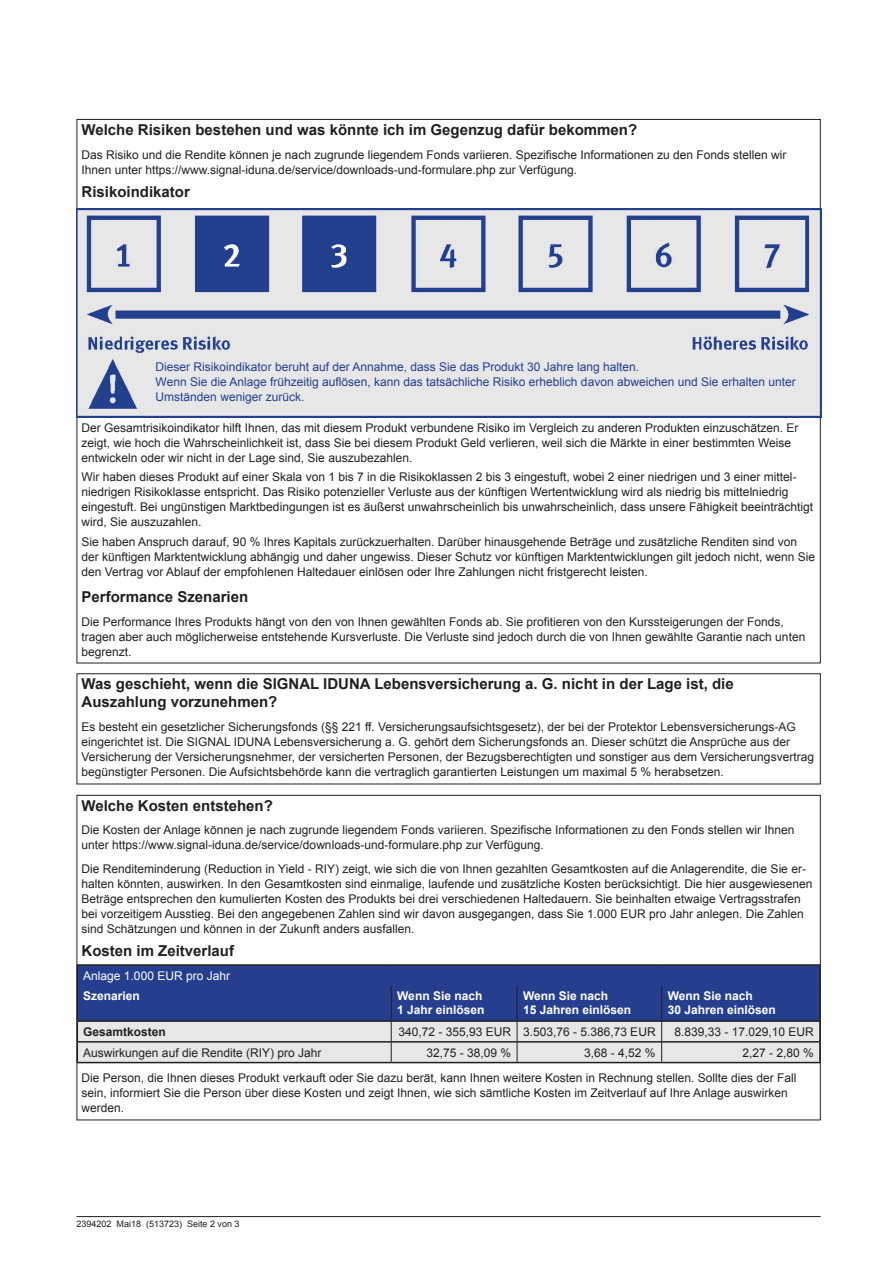
<style>
.page{position:relative;width:893px;height:1263px;background:#fff}
.page>*{position:absolute;margin:0;border:0;box-sizing:border-box;transform-origin:0 0}
.Fließtext_01{font:700 15px/18px "Arial";color:#231f20}
.Überschrift_02{font:700 15px "Arial";color:#231f20}
.Fließtext_01-2{font:12px/15px "Arial";color:#231f20}
.t1{font:12px/15px "Arial";color:#253f8e}
.Überschrift_02-2{font:12px/15px "Arial";color:#231f20}
.Tabellentext{font:12px "Arial";color:#231f20}
.Tabellentext-2{font:700 12px/13.5px "Arial";color:#fff}
.Tabellentext-3{font:12px "Arial";color:#fff}
.Tabellentext-4{font:700 12px "Arial";color:#231f20}
.t2{font:9px "Arial";color:#231f20}
</style>
<div class="page">
<hr style="left:77px;top:1216px;width:744px;height:1px;background:#231f20">
<img style="left:77px;top:208px;width:744px;height:209px">
<div style="left:77px;top:673px;width:744px;height:111px;border:1px solid #231f20"></div>
<hr style="left:77px;top:964px;width:314px;height:2px;background:#231f20">
<hr style="left:391px;top:964px;width:126px;height:2px;background:#231f20">
<hr style="left:517px;top:964px;width:145px;height:2px;background:#231f20">
<hr style="left:662px;top:964px;width:159px;height:2px;background:#231f20">
<hr style="left:77px;top:1062px;width:314px;height:1px;background:#231f20">
<hr style="left:391px;top:1062px;width:126px;height:1px;background:#231f20">
<hr style="left:517px;top:1062px;width:145px;height:1px;background:#231f20">
<hr style="left:662px;top:1062px;width:159px;height:1px;background:#231f20">
<svg style="left:77px;top:965px;width:744px;height:97px;background:#707fac"></svg>
<p class="Überschrift_02" style="left:82px;top:120px;width:557px">Welche Risiken bestehen und was könnte ich im Gegenzug dafür bekommen?</p>
<p class="Überschrift_02-2" style="left:82px;top:147px;width:706px">Das Risiko und die Rendite können je nach zugrunde liegendem Fonds variieren. Spezifische Informationen zu den Fonds stellen wir<br>Ihnen unter https://www.signal-iduna.de/service/downloads-und-formulare.php zur Verfügung.</p>
<p class="Überschrift_02" style="left:82px;top:182px;width:110px">Risikoindikator</p>
<p class="t1" style="left:156px;top:360px;width:485px">Dieser Risikoindikator beruht auf der Annahme, dass Sie das Produkt 30 Jahre lang halten.</p>
<p class="t1" style="left:156px;top:375px;width:642px">Wenn Sie die Anlage frühzeitig auflösen, kann das tatsächliche Risiko erheblich davon abweichen und Sie erhalten unter<br>Umständen weniger zurück.</p>
<p class="Fließtext_01-2" style="left:82px;top:420px;width:718px">Der Gesamtrisikoindikator hilft Ihnen, das mit diesem Produkt verbundene Risiko im Vergleich zu anderen Produkten einzuschätzen. Er zeigt, wie hoch die Wahrscheinlichkeit ist, dass Sie bei diesem Produkt Geld verlieren, weil sich die Märkte in einer bestimmten Weise entwickeln oder wir nicht in der Lage sind, Sie auszubezahlen.</p>
<p class="Fließtext_01-2" style="left:82px;top:470px;width:733px">Wir haben dieses Produkt auf einer Skala von 1 bis 7 in die Risikoklassen 2 bis 3 eingestuft, wobei 2 einer niedrigen und 3 einer mittel&shy;niedrigen Risikoklasse entspricht. Das Risiko potenzieller Verluste aus der künftigen Wertentwicklung wird als niedrig bis mittelniedrig eingestuft. Bei ungünstigen Marktbedingungen ist es äußerst unwahrscheinlich bis unwahrscheinlich, dass unsere Fähigkeit beeinträchtigt wird, Sie auszuzahlen.</p>
<p class="Fließtext_01-2" style="left:82px;top:534px;width:735px">Sie haben Anspruch darauf, 90 % Ihres Kapitals zurückzuerhalten. Darüber hinausgehende Beträge und zusätzliche Renditen sind von der künftigen Marktentwicklung abhängig und daher ungewiss. Dieser Schutz vor künftigen Marktentwicklungen gilt jedoch nicht, wenn Sie den Vertrag vor Ablauf der empfohlenen Haltedauer einlösen oder Ihre Zahlungen nicht fristgerecht leisten.</p>
<p class="Fließtext_01" style="left:82px;top:588px;width:168px">Performance Szenarien</p>
<p class="Fließtext_01-2" style="left:82px;top:614px;width:725px">Die Performance Ihres Produkts hängt von den von Ihnen gewählten Fonds ab. Sie profitieren von den Kurssteigerungen der Fonds, tragen aber auch möglicherweise entstehende Kursverluste. Die Verluste sind jedoch durch die von Ihnen gewählte Garantie nach unten begrenzt.</p>
<p class="Fließtext_01" style="left:82px;top:675px;width:654px">Was geschieht, wenn die SIGNAL IDUNA Lebensversicherung a. G. nicht in der Lage ist, die<br>Auszahlung vorzunehmen?</p>
<p class="Fließtext_01-2" style="left:82px;top:719px;width:734px">Es besteht ein gesetzlicher Sicherungsfonds (§§ 221 ff. Versicherungsaufsichtsgesetz), der bei der Protektor Lebensversicherungs-AG eingerichtet ist. Die SIGNAL IDUNA Lebensversicherung a. G. gehört dem Sicherungsfonds an. Dieser schützt die Ansprüche aus der Versicherung der Versicherungsnehmer, der versicherten Personen, der Bezugsberechtigten und sonstiger aus dem Versicherungsvertrag begünstigter Personen. Die Aufsichtsbehörde kann die vertraglich garantierten Leistungen um maximal 5 % herabsetzen.</p>
<p class="Fließtext_01" style="left:82px;top:797px;width:193px">Welche Kosten entstehen?</p>
<p class="Fließtext_01-2" style="left:82px;top:823px;width:715px">Die Kosten der Anlage können je nach zugrunde liegendem Fonds variieren. Spezifische Informationen zu den Fonds stellen wir Ihnen unter https://www.signal-iduna.de/service/downloads-und-formulare.php zur Verfügung.</p>
<p class="Fließtext_01-2" style="left:82px;top:861px;width:733px">Die Renditeminderung (Reduction in Yield - RIY) zeigt, wie sich die von Ihnen gezahlten Gesamtkosten auf die Anlagerendite, die Sie er&shy;halten könnten, auswirken. In den Gesamtkosten sind einmalige, laufende und zusätzliche Kosten berücksichtigt. Die hier ausgewiesenen Beträge entsprechen den kumulierten Kosten des Produkts bei drei verschiedenen Haltedauern. Sie beinhalten etwaige Vertragsstrafen bei vorzeitigem Ausstieg. Bei den angegebenen Zahlen sind wir davon ausgegangen, dass Sie 1.000 EUR pro Jahr anlegen. Die Zahlen sind Schätzungen und können in der Zukunft anders ausfallen.</p>
<p class="Fließtext_01" style="left:82px;top:943px;width:154px">Kosten im Zeitverlauf</p>
<p class="Tabellentext-3" style="left:83px;top:968px;width:148px">Anlage 1.000 EUR pro Jahr</p>
<p class="Tabellentext-2" style="left:83px;top:990px;width:58px">Szenarien</p>
<p class="Tabellentext-2" style="left:397px;top:990px;width:89px">Wenn Sie nach<br>1 Jahr einlösen</p>
<p class="Tabellentext-2" style="left:523px;top:990px;width:110px">Wenn Sie nach<br>15 Jahren einlösen</p>
<p class="Tabellentext-2" style="left:668px;top:990px;width:110px">Wenn Sie nach<br>30 Jahren einlösen</p>
<p class="Tabellentext-4" style="left:83px;top:1024px;width:84px">Gesamtkosten</p>
<p class="Tabellentext" style="left:398px;top:1024px;width:114px">340,72 - 355,93 EUR</p>
<p class="Tabellentext" style="left:523px;top:1024px;width:134px">3.503,76 - 5.386,73 EUR</p>
<p class="Tabellentext" style="left:674px;top:1024px;width:141px">8.839,33 - 17.029,10 EUR</p>
<p class="Tabellentext" style="left:83px;top:1044px;width:240px">Auswirkungen auf die Rendite (RIY) pro Jahr</p>
<p class="Tabellentext" style="left:426px;top:1044px;width:86px">32,75 - 38,09 %</p>
<p class="Tabellentext" style="left:584px;top:1044px;width:73px">3,68 - 4,52 %</p>
<p class="Tabellentext" style="left:743px;top:1044px;width:73px">2,27 - 2,80 %</p>
<p class="Fließtext_01-2" style="left:82px;top:1071px;width:717px">Die Person, die Ihnen dieses Produkt verkauft oder Sie dazu berät, kann Ihnen weitere Kosten in Rechnung stellen. Sollte dies der Fall sein, informiert Sie die Person über diese Kosten und zeigt Ihnen, wie sich sämtliche Kosten im Zeitverlauf auf Ihre Anlage auswirken werden.</p>
<p class="t2" style="left:77px;top:1218px;width:165px">2394202 Mai18 (513723) Seite 2 von 3</p>
</div>
